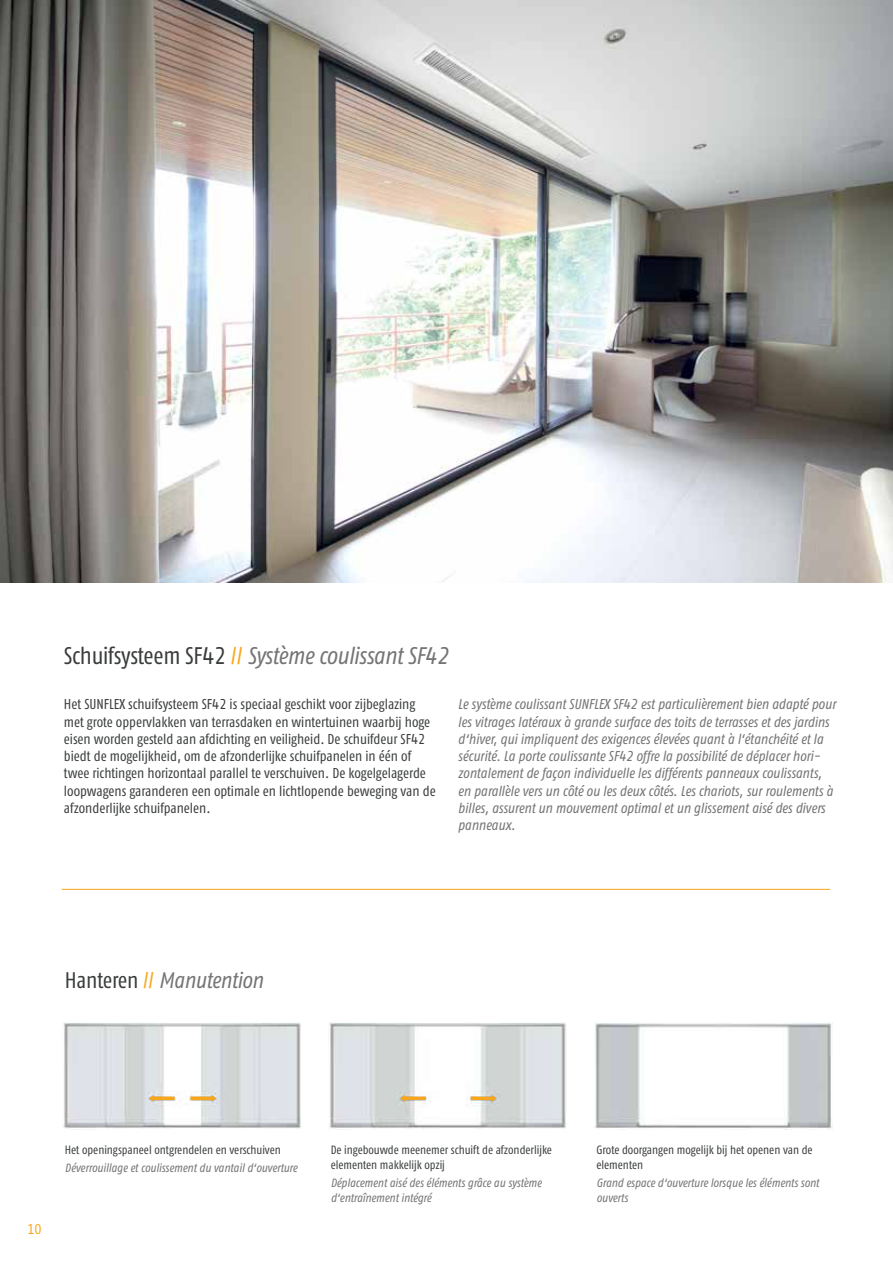
<style>
.page{position:relative;width:893px;height:1263px;background:#fff}
.page>*{position:absolute;margin:0;border:0;box-sizing:border-box;transform-origin:0 0}
.t1{font:italic 24px "Fago Co Regular Tf";letter-spacing:-.01em;color:#757374}
.t2{font:italic 22.5px "Fago Co Regular Tf";letter-spacing:-.01em;color:#757374}
.t3{font:italic 14.25px/17.2px "Fago Co Regular Tf";color:#757374}
.t4{font:14.25px/17.2px "Fago Co Regular Tf";color:#3a3c3c}
.t5{font:14.25px "Fago Co Regular Tf";color:#faa61a}
.t6{font:italic 12px/15px "Fago Co Regular Tf";color:#757374}
.t7{font:12px/15px "Fago Co Regular Tf";color:#3a3c3c}
.s1{font-style:normal;color:#3a3c3c}
.s2{font-style:normal;color:#faa61a}
</style>
<div class="page">
<img style="left:0;top:0;width:893px;height:583px">
<hr style="left:62px;top:889px;width:768px;height:1px;background:#faa61a">
<img style="left:63px;top:1023px;width:238px;height:106px">
<svg style="left:149px;top:1095px;width:26px;height:6px"></svg>
<svg style="left:190px;top:1095px;width:26px;height:6px"></svg>
<img style="left:329px;top:1023px;width:238px;height:106px">
<svg style="left:400px;top:1095px;width:26px;height:6px"></svg>
<svg style="left:471px;top:1095px;width:25px;height:7px"></svg>
<img style="left:595px;top:1023px;width:237px;height:106px">
<h1 class="t1" style="left:64px;top:642px;width:386px"><span class="s1">Schuifsysteem SF42</span> <span class="s2">//</span> Système coulissant SF42</h1>
<p class="t4" style="left:64px;top:696px;width:373px">Het SUNFLEX schuifsysteem SF42 is speciaal geschikt voor zijbeglazing met grote oppervlakken van terrasdaken en wintertuinen waarbij hoge eisen worden gesteld aan afdichting en veiligheid. De schuifdeur SF42 biedt de mogelijkheid, om de afzonderlijke schuifpanelen in één of twee richtingen horizontaal parallel te verschuiven. De kogelgelagerde loopwagens garanderen een optimale en lichtlopende beweging van de afzonderlijke schuifpanelen.</p>
<p class="t3" style="left:458px;top:696px;width:379px">Le système coulissant SUNFLEX SF42 est particulièrement bien adapté pour les vitrages latéraux à grande surface des toits de terrasses et des jardins d‘hiver, qui impliquent des exigences élevées quant à l‘étanchéité et la sécurité. La porte coulissante SF42 offre la possibilité de déplacer hori&shy;zontalement de façon individuelle les différents panneaux coulissants, en parallèle vers un côté ou les deux côtés. Les chariots, sur roulements à billes, assurent un mouvement optimal et un glissement aisé des divers panneaux.</p>
<h2 class="t2" style="left:65px;top:967px;width:200px"><span class="s1">Hanteren</span> <span class="s2">//</span> Manutention</h2>
<p class="t5" style="left:28px;top:1221px;width:16px">10</p>
<p class="t7" style="left:65px;top:1142px;width:217px">Het openingspaneel ontgrendelen en verschuiven</p>
<p class="t6" style="left:65px;top:1160px;width:234px">Déverrouillage et coulissement du vantail d‘ouverture</p>
<p class="t7" style="left:331px;top:1142px;width:223px">De ingebouwde meenemer schuift de afzonderlijke elementen makkelijk opzij</p>
<p class="t6" style="left:331px;top:1175px;width:212px">Déplacement aisé des éléments grâce au système d‘entraînement intégré</p>
<p class="t7" style="left:596px;top:1142px;width:218px">Grote doorgangen mogelijk bij het openen van de elementen</p>
<p class="t6" style="left:596px;top:1175px;width:224px">Grand espace d‘ouverture lorsque les éléments sont ouverts</p>
</div>
